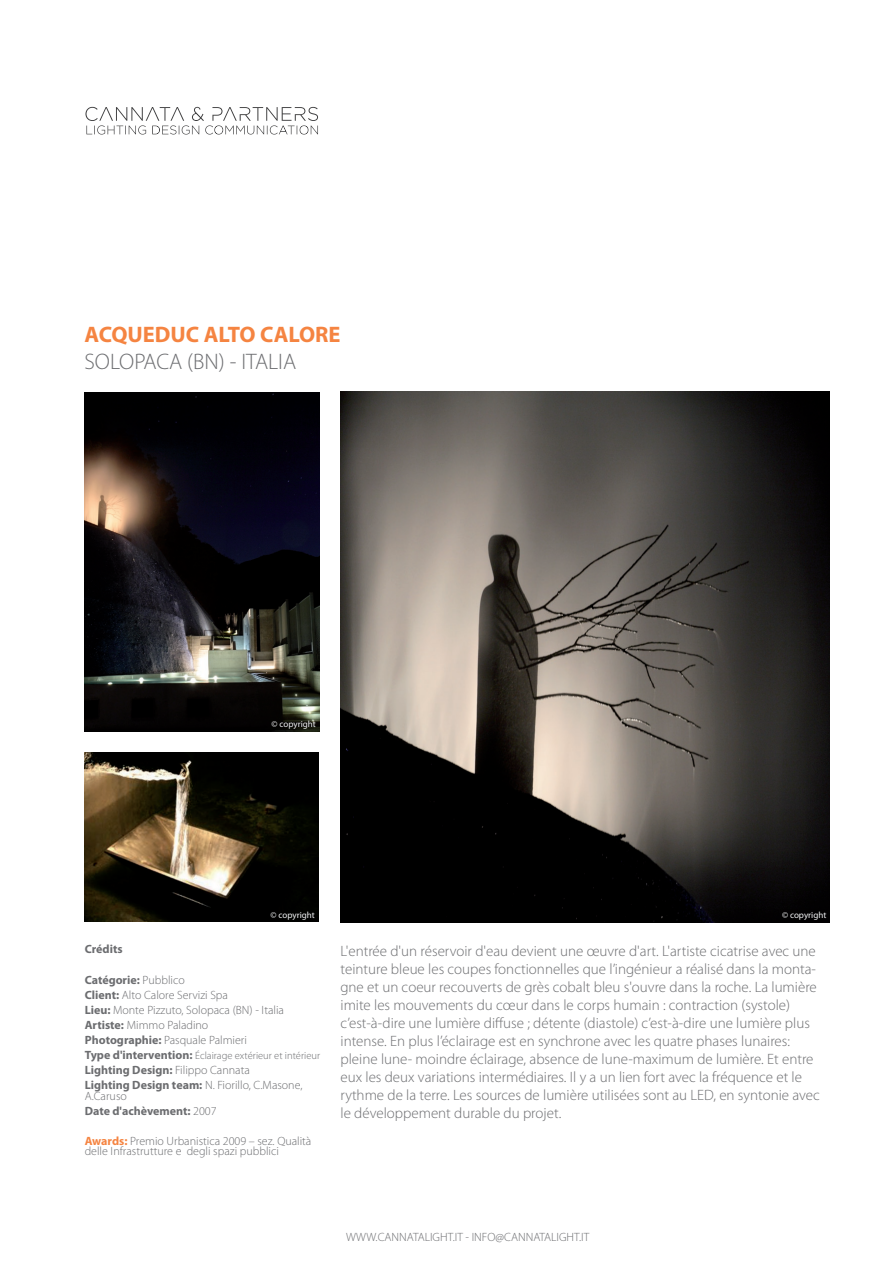
<style>
.page{position:relative;width:893px;height:1263px;background:#fff}
.page>*{position:absolute;margin:0;border:0;box-sizing:border-box;transform-origin:0 0}
.t1{font:300 22.5px "Myriad Pro";color:#6c6d70}
.t2{font:700 22.5px "Myriad Pro";color:#f58441}
.t3{font:300 15px/18px "Myriad Pro";color:#6c6d70}
.t4{font:300 12px/15px "Myriad Pro";color:#6c6d70}
.t5{font:700 12px/15px "Myriad Pro";color:#6c6d70}
.t6{font:300 10.5px "Myriad Pro";color:#6c6d70}
.t7{font:9px "Myriad Pro";color:#f2f3f4}
.s1{font-weight:700}
.s2{font-weight:700;font-size:12px}
.s3{font-weight:300}
.s4{font-weight:700;color:#f58441}
</style>
<div class="page">
<svg style="left:85px;top:107px;width:233px;height:28px"></svg>
<img style="left:340px;top:391px;width:489px;height:532px">
<img style="left:84px;top:392px;width:235px;height:339px">
<img style="left:85px;top:752px;width:234px;height:170px">
<h1 class="t2" style="left:85px;top:319px;width:258px">ACQUEDUC ALTO CALORE</h1>
<h1 class="t1" style="left:85px;top:349px;width:213px">SOLOPACA (BN) - ITALIA</h1>
<p class="t7" style="left:272px;top:718px;width:46px">© copyright</p>
<p class="t7" style="left:271px;top:909px;width:46px">© copyright</p>
<p class="t7" style="left:782px;top:909px;width:46px">© copyright</p>
<p class="t5" style="left:85px;top:941px;width:39px">Crédits</p>
<p class="t4" style="left:85px;top:973px;width:201px"><span class="s1">Catégorie:</span> Pubblico<br><span class="s1">Client:</span> Alto Calore Servizi Spa<br><span class="s1">Lieu:</span> Monte Pizzuto, Solopaca (BN) - Italia<br><span class="s1">Artiste:</span> Mimmo Paladino<br><span class="s1">Photographie:</span> Pasquale Palmieri</p>
<p class="t6" style="left:85px;top:1050px;width:237px"><span class="s2">Type d'intervention:</span> Éclairage extérieur et intérieur</p>
<p class="t5" style="left:85px;top:1062px;width:219px">Lighting Design: <span class="s3">Filippo Cannata<br></span>Lighting Design team: <span class="s3">N. Fiorillo, C.Masone,</span></p>
<p class="t5" style="left:85px;top:1088px;width:133px"><span class="s3">A.Caruso<br></span>Date d'achèvement: <span class="s3">2007</span></p>
<p class="t4" style="left:85px;top:1135px;width:228px;line-height:10.5px"><span class="s4">Awards:</span> Premio Urbanistica 2009 – sez. Qualità delle Infrastrutture e degli spazi pubblici</p>
<p class="t3" style="left:340px;top:942px;width:481px">L'entrée d'un réservoir d'eau devient une œuvre d'art. L'artiste cicatrise avec une teinture bleue les coupes fonctionnelles que l’ingénieur a réalisé dans la monta&shy;gne et un coeur recouverts de grès cobalt bleu s'ouvre dans la roche. La lumière imite les mouvements du cœur dans le corps humain : contraction (systole) c’est-à-dire une lumière diffuse ; détente (diastole) c’est-à-dire une lumière plus intense. En plus l’éclairage est en synchrone avec les quatre phases lunaires: pleine lune- moindre éclairage, absence de lune-maximum de lumière. Et entre eux les deux variations intermédiaires. Il y a un lien fort avec la fréquence et le rythme de la terre. Les sources de lumière utilisées sont au LED, en syntonie avec le développement durable du projet.</p>
<p class="t4" style="left:346px;top:1229px;width:245px">WWW.CANNATALIGHT.IT - INFO@CANNATALIGHT.IT</p>
</div>
